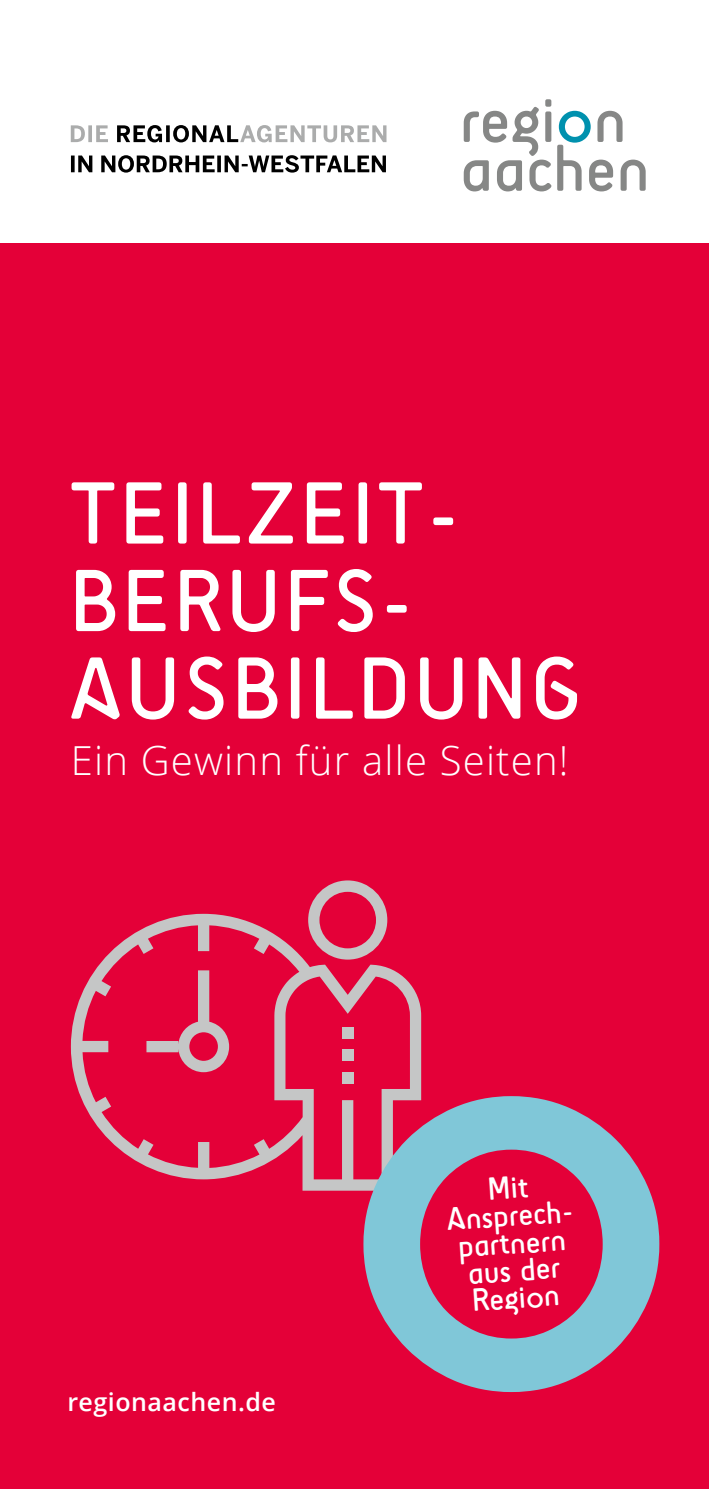
<style>
.page{position:relative;width:709px;height:1489px;background:#fff}
.page>*{position:absolute;margin:0;border:0;box-sizing:border-box;transform-origin:0 0}
.head{font:90px/87.5px "Sci Fly Sans";letter-spacing:.045em;color:#fff}
.head_20{font:300 40px "Open Sans";letter-spacing:.03em;color:#fff}
.head-2{font:32.5px/27.5px "Sci Fly Sans";color:#fff}
.t1{font:600 25px "Open Sans";letter-spacing:.02em;color:#fff}
</style>
<div class="page">
<div style="left:0;top:243px;width:709px;height:1245px;background:#e40038"></div>
<svg style="left:308px;top:880px;width:79px;height:33px"></svg>
<svg style="left:71px;top:913px;width:350px;height:277px"></svg>
<svg style="left:71px;top:125px;width:37px;height:17px"></svg>
<svg style="left:117px;top:125px;width:269px;height:17px"></svg>
<svg style="left:71px;top:155px;width:315px;height:18px"></svg>
<svg style="left:464px;top:99px;width:181px;height:92px"></svg>
<svg style="left:363px;top:1096px;width:296px;height:295px"></svg>
<svg style="left:489px;top:1176px;width:39px;height:23px"></svg>
<p class="head" style="left:70px;top:469px;width:512px">TEILZEIT-<br>BERUFS-<br>AUSBILDUNG</p>
<p class="head_20" style="left:71px;top:733px;width:499px">Ein Gewinn für alle Seiten!</p>
<p class="t1" style="left:67px;top:1384px;width:210px">regionaachen.de</p>
<p class="head-2" style="left:446px;top:1205px;width:133px;rotate:-4deg">Ansprech&shy;partnern</p>
<p class="head-2" style="left:467px;top:1259px;width:94px;rotate:-4deg">aus der<br>Region</p>
</div>
